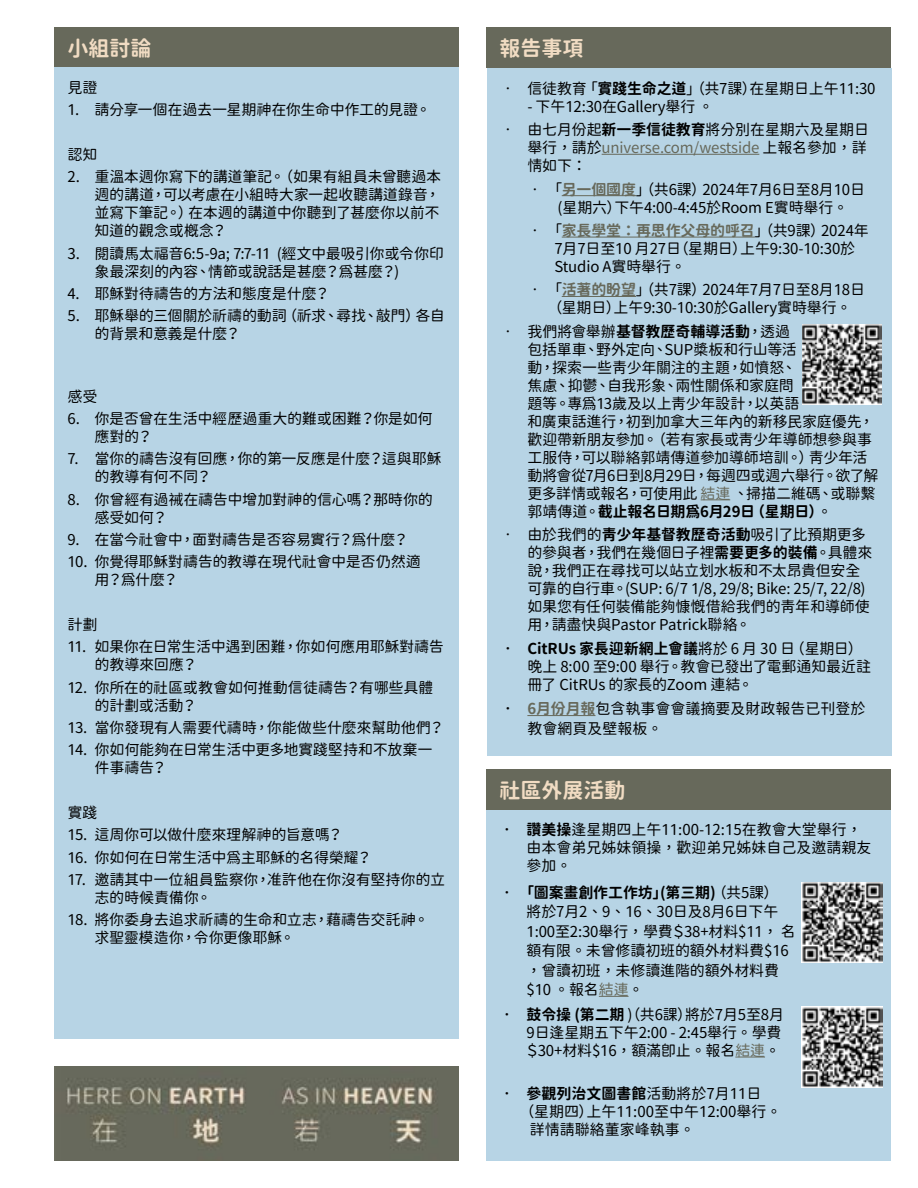
<style>
.page{position:relative;width:918px;height:1188px;background:#fff}
.page>*{position:absolute;margin:0;border:0;box-sizing:border-box;transform-origin:0 0}
.t1{font:21px "Gen Sen Rounded TW B";color:#f1dcc3}
.t2{font:15px/18px "Gen Sen Rounded TW R";letter-spacing:-.01em;color:#000}
.t3{font:15px "Gen Sen Rounded TW B";letter-spacing:-.01em;color:#000}
.t4{font:14.85px/18px "Gen Sen Rounded TW R";letter-spacing:-.055em;color:#000}
.s1{font-family:"Gen Sen Rounded TW B"}
.s2{color:#67695b}
.s3{font-family:"Gen Sen Rounded TW B";color:#67695b}
.s4{font-family:"Gen Sen Rounded TW R"}
</style>
<div class="page">
<div style="left:54px;top:27px;width:405px;height:41px;background:#67695b"></div>
<div style="left:486px;top:27px;width:405px;height:41px;background:#67695b"></div>
<div style="left:54px;top:68px;width:405px;height:972px;background:#b7d4e5"></div>
<img style="left:54px;top:1066px;width:405px;height:95px">
<div style="left:487px;top:68px;width:405px;height:688px;background:#b7d4e5"></div>
<hr style="left:602px;top:154px;width:157px;height:1px;background:#67695b">
<hr style="left:562px;top:195px;width:74px;height:1px;background:#67695b">
<hr style="left:562px;top:237px;width:193px;height:1px;background:#67695b">
<hr style="left:562px;top:296px;width:74px;height:1px;background:#67695b">
<svg style="left:701px;top:499px;width:29px;height:1px"></svg>
<hr style="left:527px;top:715px;width:68px;height:1px;background:#67695b">
<div style="left:486px;top:770px;width:405px;height:40px;background:#67695b"></div>
<div style="left:486px;top:810px;width:405px;height:351px;background:#b7d4e5"></div>
<hr style="left:599px;top:996px;width:30px;height:1px;background:#67695b">
<hr style="left:735px;top:1057px;width:30px;height:1px;background:#67695b">
<img style="left:802px;top:324px;width:80px;height:81px">
<img style="left:802px;top:882px;width:80px;height:81px">
<img style="left:802px;top:1007px;width:80px;height:80px">
<h1 class="t1" style="left:68px;top:36px;width:85px">小組討論</h1>
<h1 class="t1" style="left:500px;top:36px;width:85px">報告事項</h1>
<p class="t4" style="left:68px;top:79px;width:32px">見證</p>
<p class="t4" style="left:68px;top:101px;width:365px">1. 請分享一個在過去一星期神在你生命中作工的見證。</p>
<p class="t4" style="left:68px;top:146px;width:32px">認知</p>
<p class="t4" style="left:95px;top:168px;width:349px;text-indent:-27px">2. 重溫本週你寫下的講道筆記。（如果有組員未曾聽過本週的講道，可以考慮在小組時大家一起收聽講道錄音，並寫下筆記。）在本週的講道中你聽到了甚麼你以前不知道的觀念或概念？</p>
<p class="t4" style="left:95px;top:244px;width:351px;text-indent:-27px">3. 閱讀馬太福音6:5-9a; 7:7-11 (經文中最吸引你或令你印象最深刻的內容、情節或說話是甚麼？為甚麼？)</p>
<p class="t4" style="left:68px;top:285px;width:264px">4. 耶穌對待禱告的方法和態度是什麼？</p>
<p class="t4" style="left:95px;top:307px;width:352px;text-indent:-27px">5. 耶穌舉的三個關於祈禱的動詞（祈求、尋找、敲門）各自的背景和意義是什麼？</p>
<p class="t2" style="left:500px;top:80px;width:377px">• 信徒教育 「<span class="s1">實踐生命之道</span>」 （共7課）在星期日上午11:30</p>
<p class="t2" style="left:527px;top:98px;width:188px">- 下午12:30在Gallery舉行 。</p>
<p class="t2" style="left:527px;top:121px;width:343px;text-indent:-27px">• 由七月份起<span class="s1">新一季信徒教育</span>將分別在星期六及星期日舉行，請於<span class="s2">universe.com/westside</span> 上報名參加，詳情如下：</p>
<p class="t2" style="left:558px;top:180px;width:309px;text-indent:-30px">• 「<span class="s3">另一個國度</span>」 （共6課）2024年7月6日至8月10日(星期六）下午4:00-4:45於Room E實時舉行。</p>
<p class="t2" style="left:554px;top:222px;width:316px;text-indent:-27px">• 「<span class="s3">家長學堂：再思作父母的呼召</span>」 （共9課）2024年<br>7月7日至10 月27日（星期日）上午9:30-10:30於<br>Studio A實時舉行。</p>
<p class="t2" style="left:527px;top:281px;width:339px;text-align:center">• 「<span class="s3">活著的盼望</span>」 （共7課）2024年7月7日至8月18日（星期日）上午9:30-10:30於Gallery實時舉行。</p>
<p class="t2" style="left:527px;top:323px;width:353px;text-indent:-27px">• 我們將會舉辦<span class="s1">基督教歷奇輔導活動</span>，透過<br>包括單車、野外定向、SUP槳板和行山等活<br>動，探索一些青少年關注的主題，如憤怒、<br>焦慮、抑鬱、自我形象、兩性關係和家庭問<br>題等。專為13歲及以上青少年設計，以英語<br>和廣東話進行，初到加拿大三年內的新移民家庭優先，歡迎帶新朋友參加。（若有家長或青少年導師想參與事工服侍，可以聯絡郭靖傳道參加導師培訓。）青少年活動將會從7月6日到8月29日，每週四或週六舉行。欲了解更多詳情或報名，可使用此 <span class="s2">結連</span> 、掃描二維碼、或聯繫</p>
<p class="t3" style="left:527px;top:503px;width:306px"><span class="s4">郭靖傳道。</span>截止報名日期為6月29日（星期日）<span class="s4">。</span></p>
<p class="t2" style="left:527px;top:526px;width:346px;text-indent:-27px">• 由於我們的<span class="s1">青少年基督教歷奇活動</span>吸引了比預期更多的參與者，我們在幾個日子裡<span class="s1">需要更多的裝備</span>。具體來說，我們正在尋找可以站立划水板和不太昂貴但安全可靠的自行車。(SUP: 6/7 1/8, 29/8; Bike: 25/7, 22/8)如果您有任何裝備能夠慷慨借給我們的青年和導師使用，請盡快與Pastor Patrick聯絡。</p>
<p class="t3" style="left:500px;top:640px;width:364px">• CitRUs 家長迎新網上會議<span class="s4">將於 6 月 30 日（星期日）</span></p>
<p class="t2" style="left:527px;top:657px;width:345px">晚上 8:00 至9:00 舉行。教會已發出了電郵通知最近註冊了 CitRUs 的家長的Zoom 連結。</p>
<p class="t2" style="left:527px;top:700px;width:340px;line-height:19.5px;text-indent:-27px"><span class="s1">•</span> <span class="s3">6月份月報</span>包含執事會會議摘要及財政報告已刊登於教會網頁及壁報板。</p>
<p class="t4" style="left:68px;top:388px;width:32px">感受</p>
<p class="t4" style="left:95px;top:410px;width:340px;text-indent:-27px">6. 你是否曾在生活中經歷過重大的難或困難？你是如何應對的？</p>
<p class="t4" style="left:95px;top:450px;width:349px;text-indent:-27px">7. 當你的禱告沒有回應，你的第一反應是什麼？這與耶穌的教導有何不同？</p>
<p class="t4" style="left:95px;top:491px;width:341px;text-indent:-27px">8. 你曾經有過祴在禱告中增加對神的信心嗎？那時你的感受如何？</p>
<p class="t4" style="left:68px;top:531px;width:343px">9. 在當今社會中，面對禱告是否容易實行？為什麼？</p>
<p class="t4" style="left:95px;top:553px;width:328px;text-indent:-27px">10. 你覺得耶穌對禱告的教導在現代社會中是否仍然適用？為什麼？</p>
<p class="t4" style="left:68px;top:616px;width:32px">計劃</p>
<p class="t4" style="left:95px;top:638px;width:352px;text-indent:-27px">11. 如果你在日常生活中遇到困難，你如何應用耶穌對禱告的教導來回應？</p>
<p class="t4" style="left:95px;top:679px;width:341px;text-indent:-27px">12. 你所在的社區或教會如何推動信徒禱告？有哪些具體的計劃或活動？</p>
<p class="t4" style="left:68px;top:719px;width:379px">13. 當你發現有人需要代禱時，你能做些什麼來幫助他們？</p>
<p class="t4" style="left:95px;top:741px;width:340px;text-indent:-27px">14. 你如何能夠在日常生活中更多地實踐堅持和不放棄一件事禱告？</p>
<p class="t4" style="left:68px;top:804px;width:32px">實踐</p>
<p class="t4" style="left:68px;top:826px;width:278px">15. 這周你可以做什麼來理解神的旨意嗎？</p>
<p class="t4" style="left:68px;top:848px;width:307px">16. 你如何在日常生活中為主耶穌的名得榮耀？</p>
<p class="t4" style="left:95px;top:871px;width:353px;text-indent:-27px">17. 邀請其中一位組員監察你，准許他在你沒有堅持你的立志的時候責備你。</p>
<p class="t4" style="left:94px;top:911px;width:336px;text-indent:-27px">18. 將你委身去追求祈禱的生命和立志，藉禱告交託神。求聖靈模造你，令你更像耶穌。</p>
<h1 class="t1" style="left:500px;top:779px;width:127px">社區外展活動</h1>
<p class="t2" style="left:527px;top:821px;width:347px;text-indent:-27px"><span class="s1">• 讚美操</span>逢星期四上午11:00-12:15在教會大堂舉行，由本會弟兄姊妹領操，歡迎弟兄姊妹自己及邀請親友參加。</p>
<p class="t3" style="left:500px;top:884px;width:281px">• 「圖案畫創作工作坊」(第三期) <span class="s4">（共5課）</span></p>
<p class="t2" style="left:527px;top:902px;width:271px;line-height:19.5px">將於7月2、9、16、30日及8月6日下午<br>1:00至2:30舉行，學費＄38+材料$11， 名額有限。未曾修讀初班的額外材料費$16，曾讀初班，未修讀進階的額外材料費$10 。報名<span class="s2">結連</span>。</p>
<p class="t2" style="left:525px;top:1006px;width:261px;text-indent:-25px"><span class="s1">• 鼓令操 (第二期</span> )（共6課）將於7月5至8月<br>9日逢星期五下午2:00 - 2:45舉行。學費＄30+材料$16，額滿即止。報名<span class="s2">結連</span>。</p>
<p class="t3" style="left:500px;top:1085px;width:263px">• 參觀列治文圖書館<span class="s4">活動將於7月11日</span></p>
<p class="t2" style="left:530px;top:1102px;width:253px;text-indent:-10px">（星期四）上午11:00至中午12:00舉行。詳情請聯絡董家峰執事。</p>
</div>
